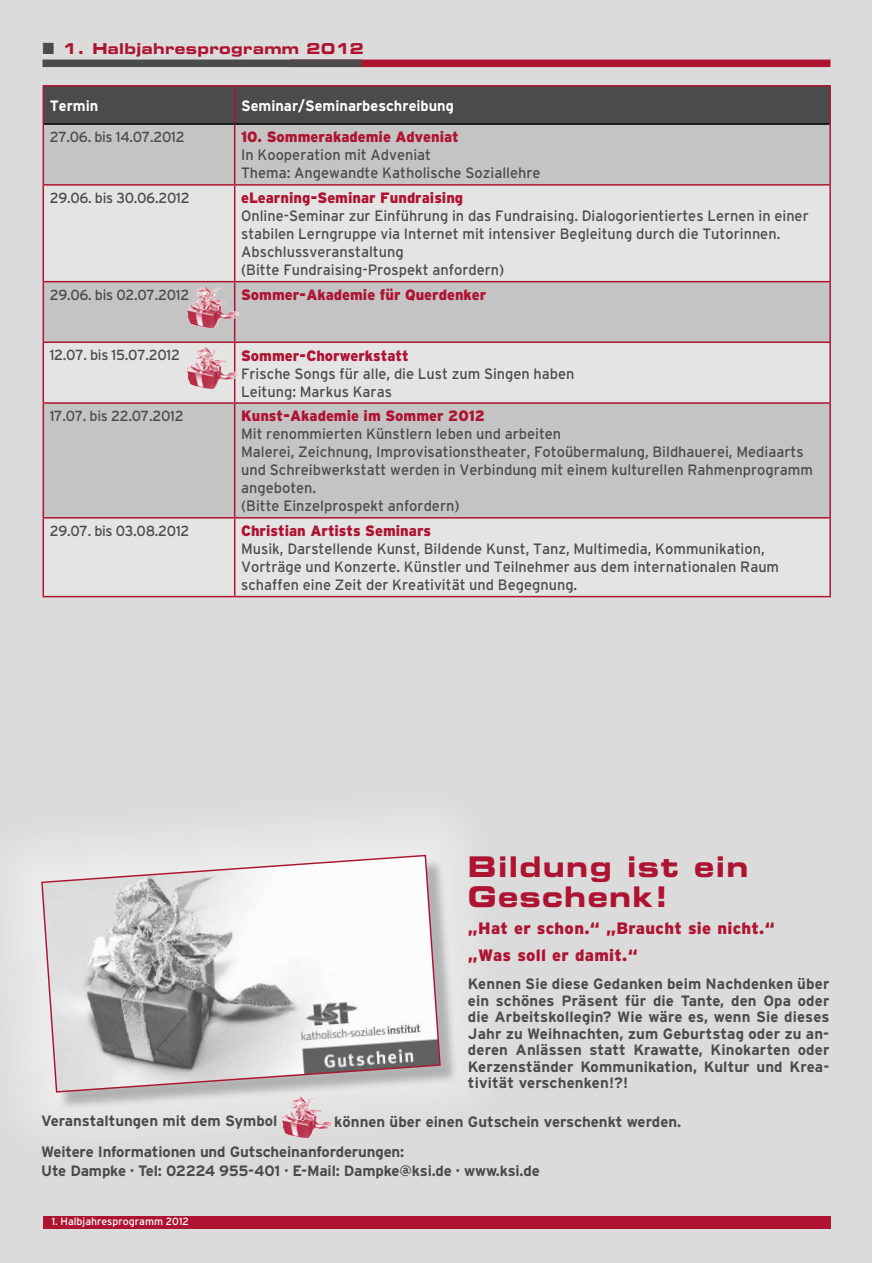
<style>
.page{position:relative;width:872px;height:1263px;background:#dbdbdb}
.page>*{position:absolute;margin:0;border:0;box-sizing:border-box;transform-origin:0 0}
.t1{font:28.5px/30px "Eurostile Bold Extended Two";letter-spacing:.05em;color:#ae1432;scale:.95 1}
.t2{font:900 16.5px/27px "Interstate";letter-spacing:.02em;color:#ae1432}
.t3{font:15px/18px "Interstate Plus";color:#4b4b4d}
.t4{font:700 15px/16.5px "Interstate";letter-spacing:-.01em;color:#4b4b4d;text-align:justify}
.t5{font:900 15px "Interstate Plus";color:#ae1432}
.t6{font:700 15px "Interstate Plus";color:#fff}
.t7{font:15px "Eurostile Bold Extended Two";letter-spacing:.025em;color:#ae1432;scale:.95 1}
.t8{font:14.7px "Interstate Plus";letter-spacing:-.02em;color:#4b4b4d}
.t9{font:10.5px "Interstate Plus";color:#fff}
.s1{font-family:"European Pi Three";color:#4b4b4d}
</style>
<div class="page">
<div style="left:43px;top:1216px;width:787px;height:13px;background:#ae1432"></div>
<div style="left:290px;top:60px;width:540px;height:7px;background:#ae1432"></div>
<div style="left:43px;top:60px;width:318px;height:7px;background:#4b4b4d"></div>
<svg style="left:17px;top:830px;width:448px;height:309px"></svg>
<svg style="left:40px;top:854px;width:401px;height:239px"></svg>
<svg style="left:291px;top:1096px;width:9px;height:9px"></svg>
<div style="left:44px;top:87px;width:785px;height:36px;background:#4b4b4d"></div>
<div style="left:44px;top:125px;width:785px;height:59px;background:#c4c4c4"></div>
<svg style="left:44px;top:186px;width:785px;height:410px;fill:#e4e4e4"></svg>
<hr style="left:43px;top:85px;width:192px;height:2px;background:#ae1432">
<hr style="left:43px;top:87px;width:1px;height:37px;background:#ae1432">
<hr style="left:235px;top:85px;width:596px;height:2px;background:#ae1432">
<hr style="left:234px;top:87px;width:1px;height:36px;background:#ae1432">
<hr style="left:43px;top:124px;width:1px;height:60px;background:#ae1432">
<hr style="left:234px;top:125px;width:1px;height:59px;background:#ae1432">
<hr style="left:43px;top:184px;width:192px;height:2px;background:#ae1432">
<hr style="left:43px;top:186px;width:1px;height:95px;background:#ae1432">
<hr style="left:235px;top:184px;width:596px;height:2px;background:#ae1432">
<hr style="left:234px;top:186px;width:1px;height:95px;background:#ae1432">
<hr style="left:43px;top:281px;width:192px;height:1px;background:#ae1432">
<hr style="left:43px;top:282px;width:1px;height:59px;background:#ae1432">
<hr style="left:235px;top:281px;width:596px;height:1px;background:#ae1432">
<hr style="left:234px;top:282px;width:1px;height:59px;background:#ae1432">
<hr style="left:43px;top:341px;width:192px;height:2px;background:#ae1432">
<hr style="left:43px;top:343px;width:1px;height:59px;background:#ae1432">
<hr style="left:235px;top:341px;width:596px;height:2px;background:#ae1432">
<hr style="left:234px;top:343px;width:1px;height:59px;background:#ae1432">
<hr style="left:43px;top:402px;width:192px;height:2px;background:#ae1432">
<hr style="left:43px;top:404px;width:1px;height:113px;background:#ae1432">
<hr style="left:235px;top:402px;width:596px;height:2px;background:#ae1432">
<hr style="left:234px;top:404px;width:1px;height:113px;background:#ae1432">
<hr style="left:43px;top:517px;width:192px;height:2px;background:#ae1432">
<hr style="left:43px;top:519px;width:1px;height:77px;background:#ae1432">
<hr style="left:235px;top:517px;width:596px;height:2px;background:#ae1432">
<hr style="left:234px;top:519px;width:1px;height:77px;background:#ae1432">
<hr style="left:43px;top:596px;width:192px;height:1px;background:#ae1432">
<hr style="left:235px;top:596px;width:596px;height:1px;background:#ae1432">
<hr style="left:44px;top:123px;width:191px;height:2px;background:#000">
<hr style="left:235px;top:123px;width:594px;height:2px;background:#000">
<hr style="left:829px;top:87px;width:2px;height:37px;background:#ae1432">
<hr style="left:829px;top:124px;width:2px;height:60px;background:#ae1432">
<hr style="left:829px;top:186px;width:2px;height:95px;background:#ae1432">
<hr style="left:829px;top:282px;width:2px;height:59px;background:#ae1432">
<hr style="left:829px;top:343px;width:2px;height:59px;background:#ae1432">
<hr style="left:829px;top:404px;width:2px;height:113px;background:#ae1432">
<hr style="left:829px;top:519px;width:2px;height:77px;background:#ae1432">
<svg style="left:196px;top:286px;width:9px;height:9px"></svg>
<svg style="left:196px;top:347px;width:9px;height:9px"></svg>
<p class="t7" style="left:43px;top:38px;width:340px"><span class="s1">M</span> 1. Halbjahresprogramm 2012</p>
<p class="t6" style="left:50px;top:97px;width:50px">Termin</p>
<p class="t6" style="left:241px;top:97px;width:214px">Seminar/Seminarbeschreibung</p>
<p class="t8" style="left:50px;top:129px;width:137px">27.06. bis 14.07.2012</p>
<p class="t5" style="left:241px;top:129px;width:219px">10. Sommerakademie Adveniat</p>
<p class="t3" style="left:241px;top:146px;width:301px">In Kooperation mit Adveniat<br>Thema: Angewandte Katholische Soziallehre</p>
<p class="t8" style="left:50px;top:190px;width:142px">29.06. bis 30.06.2012</p>
<p class="t5" style="left:241px;top:189px;width:224px">eLearning-Seminar Fundraising</p>
<p class="t3" style="left:241px;top:207px;width:569px">Online-Seminar zur Einführung in das Fundraising. Dialogorientiertes Lernen in einer stabilen Lerngruppe via Internet mit intensiver Begleitung durch die Tutorinnen.<br>Abschlussveranstaltung<br>(Bitte Fundraising-Prospekt anfordern)</p>
<p class="t8" style="left:50px;top:286px;width:141px">29.06. bis 02.07.2012</p>
<p class="t5" style="left:241px;top:286px;width:247px">Sommer-Akademie für Querdenker</p>
<p class="t8" style="left:50px;top:347px;width:132px">12.07. bis 15.07.2012</p>
<p class="t5" style="left:241px;top:347px;width:169px">Sommer-Chorwerkstatt</p>
<p class="t3" style="left:241px;top:364px;width:335px">Frische Songs für alle, die Lust zum Singen haben<br>Leitung: Markus Karas</p>
<p class="t8" style="left:50px;top:408px;width:136px">17.07. bis 22.07.2012</p>
<p class="t5" style="left:241px;top:408px;width:245px">Kunst-Akademie im Sommer 2012</p>
<p class="t3" style="left:241px;top:425px;width:573px">Mit renommierten Künstlern leben und arbeiten<br>Malerei, Zeichnung, Improvisationstheater, Fotoübermalung, Bildhauerei, Mediaarts und Schreibwerkstatt werden in Verbindung mit einem kulturellen Rahmenprogramm angeboten.<br>(Bitte Einzelprospekt anfordern)</p>
<p class="t8" style="left:50px;top:523px;width:141px">29.07. bis 03.08.2012</p>
<p class="t5" style="left:241px;top:522px;width:191px">Christian Artists Seminars</p>
<p class="t3" style="left:241px;top:540px;width:539px">Musik, Darstellende Kunst, Bildende Kunst, Tanz, Multimedia, Kommunikation,<br>Vorträge und Konzerte. Künstler und Teilnehmer aus dem internationalen Raum schaffen eine Zeit der Kreativität und Begegnung.</p>
<h1 class="t1" style="left:468px;top:851px;width:297px">Bildung ist ein<br>Geschenk!</h1>
<p class="t2" style="left:468px;top:914px;width:308px">„Hat er schon.“ „Braucht sie nicht.“ „Was soll er damit.“</p>
<p class="t4" style="left:468px;top:976px;width:363px">Kennen Sie diese Gedanken beim Nachdenken über ein schönes Präsent für die Tante, den Opa oder die Arbeitskollegin? Wie wäre es, wenn Sie dieses Jahr zu Weihnachten, zum Geburtstag oder zu an&shy;deren Anlässen statt Krawatte, Kinokarten oder Kerzenständer Kommunikation, Kultur und Krea&shy;tivität verschenken!?!</p>
<p class="t4" style="left:41px;top:1106px;width:641px;line-height:30px;text-indent:293px">können über einen Gutschein verschenkt werden.<br>Weitere Informationen und Gutscheinanforderungen:</p>
<p class="t4" style="left:41px;top:1162px;width:500px">Ute Dampke · Tel: 02224 955-401 · E-Mail: Dampke@ksi.de · www.ksi.de</p>
<p class="t4" style="left:41px;top:1113px;width:238px">Veranstaltungen mit dem Symbol</p>
<p class="t9" style="left:52px;top:1216px;width:139px">1. Halbjahresprogramm 2012</p>
</div>
